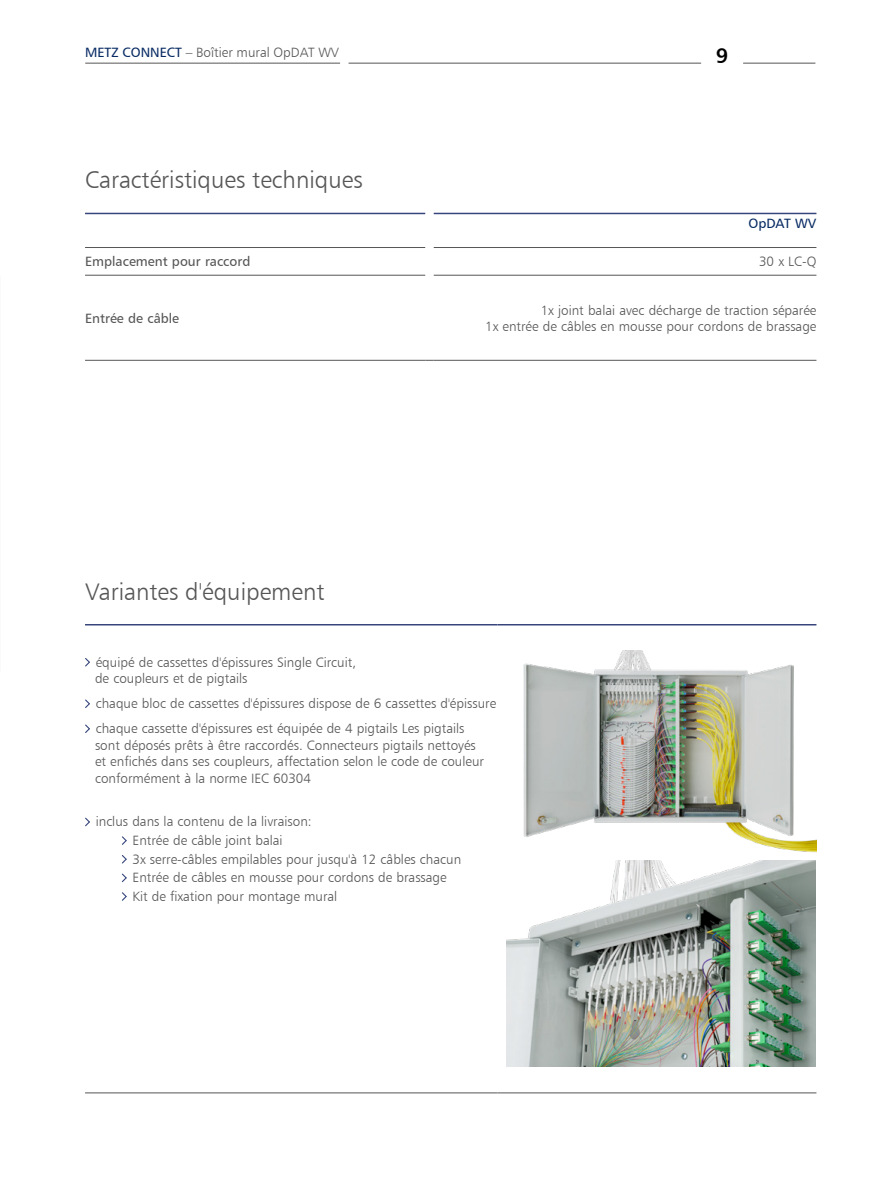
<style>
.page{position:relative;width:893px;height:1187px;background:#fff}
.page>*{position:absolute;margin:0;border:0;box-sizing:border-box;transform-origin:0 0}
.t1{font:24px "Humanist 777 BT Light B";color:#565656}
.t2{font:21px "Humanist 777 BT Bold B";color:#000}
.t3{font:13.5px/18.6px "Humanist 777 BT Light B";color:#565656}
.t4{font:13.5px "Humanist 777 BT Roman B";color:#565656}
.t5{font:13.5px "Humanist 777 BT Roman B";color:#072a63}
.s1{font-family:"Humanist 777 BT Roman B";color:#072a63}
</style>
<div class="page">
<hr style="left:85px;top:63px;width:255px;height:1px;background:#565656">
<hr style="left:349px;top:63px;width:352px;height:1px;background:#565656">
<hr style="left:743px;top:63px;width:72px;height:1px;background:#565656">
<hr style="left:85px;top:247px;width:340px;height:1px;background:#565656">
<hr style="left:434px;top:247px;width:382px;height:1px;background:#565656">
<hr style="left:85px;top:275px;width:340px;height:1px;background:#565656">
<hr style="left:434px;top:275px;width:382px;height:1px;background:#565656">
<hr style="left:85px;top:360px;width:340px;height:1px;background:#565656">
<hr style="left:434px;top:360px;width:382px;height:1px;background:#565656">
<hr style="left:85px;top:213px;width:340px;height:1px;background:#36467d">
<hr style="left:434px;top:213px;width:382px;height:1px;background:#36467d">
<hr style="left:85px;top:1092px;width:412px;height:1px;background:#565656">
<hr style="left:497px;top:1092px;width:319px;height:1px;background:#565656">
<hr style="left:85px;top:624px;width:412px;height:1px;background:#36467d">
<hr style="left:497px;top:624px;width:319px;height:1px;background:#36467d">
<svg style="left:85px;top:658px;width:5px;height:9px"></svg>
<svg style="left:85px;top:699px;width:5px;height:9px"></svg>
<svg style="left:85px;top:724px;width:5px;height:9px"></svg>
<svg style="left:85px;top:817px;width:5px;height:10px"></svg>
<svg style="left:122px;top:836px;width:5px;height:9px"></svg>
<svg style="left:121px;top:855px;width:6px;height:9px"></svg>
<svg style="left:121px;top:873px;width:6px;height:10px"></svg>
<svg style="left:122px;top:892px;width:5px;height:9px"></svg>
<img style="left:523px;top:650px;width:293px;height:203px">
<img style="left:506px;top:860px;width:309px;height:206px">
<p class="t3" style="left:85px;top:43px;width:256px"><span class="s1">METZ CONNECT</span> – Boîtier mural OpDAT WV</p>
<h2 class="t2" style="left:716px;top:42px;width:14px">9</h2>
<h1 class="t1" style="left:85px;top:165px;width:279px">Caractéristiques techniques</h1>
<p class="t5" style="left:748px;top:215px;width:70px">OpDAT WV</p>
<p class="t4" style="left:85px;top:253px;width:167px">Emplacement pour raccord</p>
<p class="t3" style="left:759px;top:252px;width:59px">30 x LC-Q</p>
<p class="t4" style="left:85px;top:310px;width:96px">Entrée de câble</p>
<p class="t3" style="left:485px;top:302px;width:333px;line-height:16.2px;text-align:right">1x joint balai avec décharge de traction séparée<br>1x entrée de câbles en mousse pour cordons de brassage</p>
<h1 class="t1" style="left:85px;top:576px;width:241px">Variantes d'équipement</h1>
<p class="t3" style="left:95px;top:653px;width:263px;line-height:16.5px">équipé de cassettes d'épissures Single Circuit, de coupleurs et de pigtails</p>
<p class="t3" style="left:96px;top:690px;width:402px;line-height:25px">chaque bloc de cassettes d'épissures dispose de 6 cassettes d'épissure chaque cassette d'épissures est équipée de 4 pigtails Les pigtails</p>
<p class="t3" style="left:95px;top:736px;width:390px;line-height:16.5px">sont déposés prêts à être raccordés. Connecteurs pigtails nettoyés et enfichés dans ses coupleurs, affectation selon le code de couleur conformément à la norme IEC 60304</p>
<p class="t3" style="left:133px;top:812px;width:330px;text-indent:-37px">inclus dans la contenu de la livraison:<br>Entrée de câble joint balai<br>3x serre-câbles empilables pour jusqu'à 12 câbles chacun Entrée de câbles en mousse pour cordons de brassage Kit de fixation pour montage mural</p>
</div>
